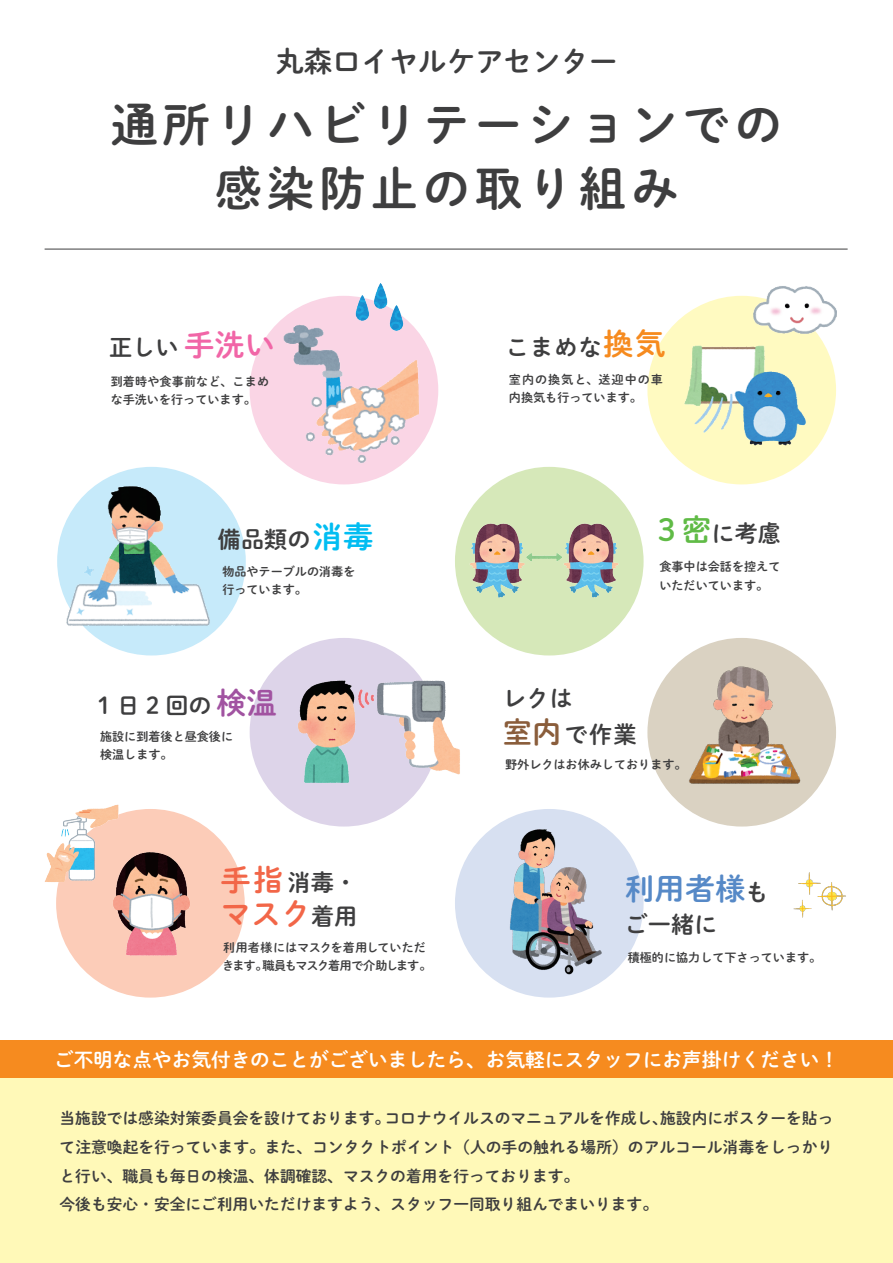
<style>
.page{position:relative;width:893px;height:1263px;background:#fff}
.page>*{position:absolute;margin:0;border:0;box-sizing:border-box;transform-origin:0 0}
.t1{font:47.25px/64.5px "DNP Shuei M Go Std B";letter-spacing:.1em;color:#3e3e3f;text-align:center}
.t2{font:30.3px "DNP Shuei M Go Std B";color:#5689c7}
.t3{font:30.3px "DNP Shuei M Go Std B";color:#f26648}
.t4{font:28.5px "DNP Shuei M Go Std B";color:#3e3e3f}
.t5{font:23.25px/36px "DNP Shuei M Go Std B";color:#3e3e3f}
.t6{font:19.65px "DNP Shuei M Go Std B";color:#fff}
.t7{font:15.75px/28.5px "DNP Shuei M Go Std B";color:#3e3e3f}
.t8{font:12.15px/18.1px "DNP Shuei M Go Std B";color:#3e3e3f}
.t9{font:12.15px/18.1px "DNP Shuei M Go Std B";letter-spacing:-.035em;color:#3e3e3f}
.t10{font:12.15px/18.1px "DNP Shuei M Go Std B";letter-spacing:.04em;color:#3e3e3f}
.s1{font-size:30.3px;color:#f166a7}
.s2{font-size:30.3px;color:#01bdf2}
.s3{font-size:30.3px;color:#a153a1}
.s4{font-size:30.3px;color:#f26648}
.s5{font-size:23.25px;color:#3e3e3f}
.s6{font-size:30.3px;color:#f68b1f}
.s7{font-size:30.3px;color:#60bb46}
.s8{font-size:29.25px;color:#8a5d3b}
</style>
<div class="page">
<div style="left:250px;top:296px;width:188px;height:188px;background:#fad5e5;border-radius:50%"></div>
<div style="left:57px;top:467px;width:189px;height:188px;background:#c6eafa;border-radius:50%"></div>
<div style="left:250px;top:638px;width:188px;height:188px;background:#ddd4e9;border-radius:50%"></div>
<div style="left:647px;top:296px;width:189px;height:188px;background:#fffac1;border-radius:50%"></div>
<img style="left:276px;top:321px;width:147px;height:147px">
<div style="left:56px;top:809px;width:189px;height:188px;background:#fcccb8;border-radius:50%"></div>
<div style="left:455px;top:467px;width:189px;height:188px;background:#d6e8b9;border-radius:50%"></div>
<div style="left:647px;top:638px;width:189px;height:188px;background:#dad2c2;border-radius:50%"></div>
<div style="left:455px;top:809px;width:189px;height:188px;background:#d7e0f1;border-radius:50%"></div>
<div style="left:0;top:1047px;width:893px;height:216px;background:#fff9b8"></div>
<img style="left:689px;top:661px;width:117px;height:123px">
<img style="left:509px;top:829px;width:101px;height:148px">
<div style="left:0;top:1040px;width:893px;height:38px;background:#f68b1f"></div>
<img style="left:351px;top:283px;width:57px;height:52px">
<img style="left:684px;top:345px;width:133px;height:103px">
<img style="left:64px;top:483px;width:148px;height:147px">
<img style="left:298px;top:665px;width:162px;height:143px">
<img style="left:113px;top:852px;width:77px;height:104px">
<img style="left:468px;top:501px;width:151px;height:119px">
<img style="left:44px;top:804px;width:77px;height:81px">
<img style="left:793px;top:872px;width:53px;height:46px">
<img style="left:748px;top:286px;width:89px;height:71px">
<hr style="left:45px;top:249px;width:803px;height:1px;background:#3e3e3f">
<h3 class="t4" style="left:275px;top:41px;width:343px">丸森ロイヤルケアセンター</h3>
<h1 class="t1" style="left:111px;top:90px;width:672px">通所リハビリテーションでの感染防止の取り組み</h1>
<h3 class="t5" style="left:109px;top:329px;width:167px">正しい<span class="s1">手洗い</span></h3>
<p class="t8" style="left:111px;top:372px;width:160px">到着時や食事前など、こまめな手洗いを行っています。</p>
<h3 class="t5" style="left:218px;top:521px;width:157px">備品類の<span class="s2">消毒</span></h3>
<p class="t8" style="left:222px;top:562px;width:135px">物品やテーブルの消毒を行っています。</p>
<h3 class="t5" style="left:97px;top:687px;width:181px">1日2回の<span class="s3">検温</span></h3>
<p class="t8" style="left:100px;top:727px;width:135px">施設に到着後と昼食後に検温します。</p>
<h3 class="t5" style="left:221px;top:864px;width:138px"><span class="s4">手指</span>消毒・</h3>
<h2 class="t3" style="left:221px;top:891px;width:139px">マスク<span class="s5">着用</span></h2>
<p class="t9" style="left:222px;top:938px;width:211px">利用者様にはマスクを着用していただきます。職員もマスク着用で介助します。</p>
<h3 class="t5" style="left:506px;top:328px;width:161px">こまめな<span class="s6">換気</span></h3>
<p class="t10" style="left:509px;top:370px;width:155px">室内の換気と、送迎中の車内換気も行っています。</p>
<h3 class="t5" style="left:658px;top:514px;width:125px"><span class="s7">3 密</span>に考慮</h3>
<p class="t8" style="left:659px;top:557px;width:122px">食事中は会話を控えていただいています。</p>
<h3 class="t5" style="left:503px;top:680px;width:135px">レクは<br><span class="s8">室内</span>で作業</h3>
<p class="t8" style="left:505px;top:755px;width:183px">野外レクはお休みしております。</p>
<h2 class="t2" style="left:625px;top:866px;width:146px">利用者様<span class="s5">も</span></h2>
<h3 class="t5" style="left:625px;top:906px;width:94px">ご一緒に</h3>
<p class="t8" style="left:628px;top:948px;width:195px">積極的に協力して下さっています。</p>
<p class="t6" style="left:54px;top:1045px;width:787px">ご不明な点やお気付きのことがございましたら、お気軽にスタッフにお声掛けください！</p>
<p class="t7" style="left:60px;top:1104px;width:775px">当施設では感染対策委員会を設けております。コロナウイルスのマニュアルを作成し、施設内にポスターを貼って注意喚起を行っています。また、コンタクトポイント（人の手の触れる場所）のアルコール消毒をしっかりと行い、職員も毎日の検温、体調確認、マスクの着用を行っております。<br>今後も安心・安全にご利用いただけますよう、スタッフ一同取り組んでまいります。</p>
</div>
